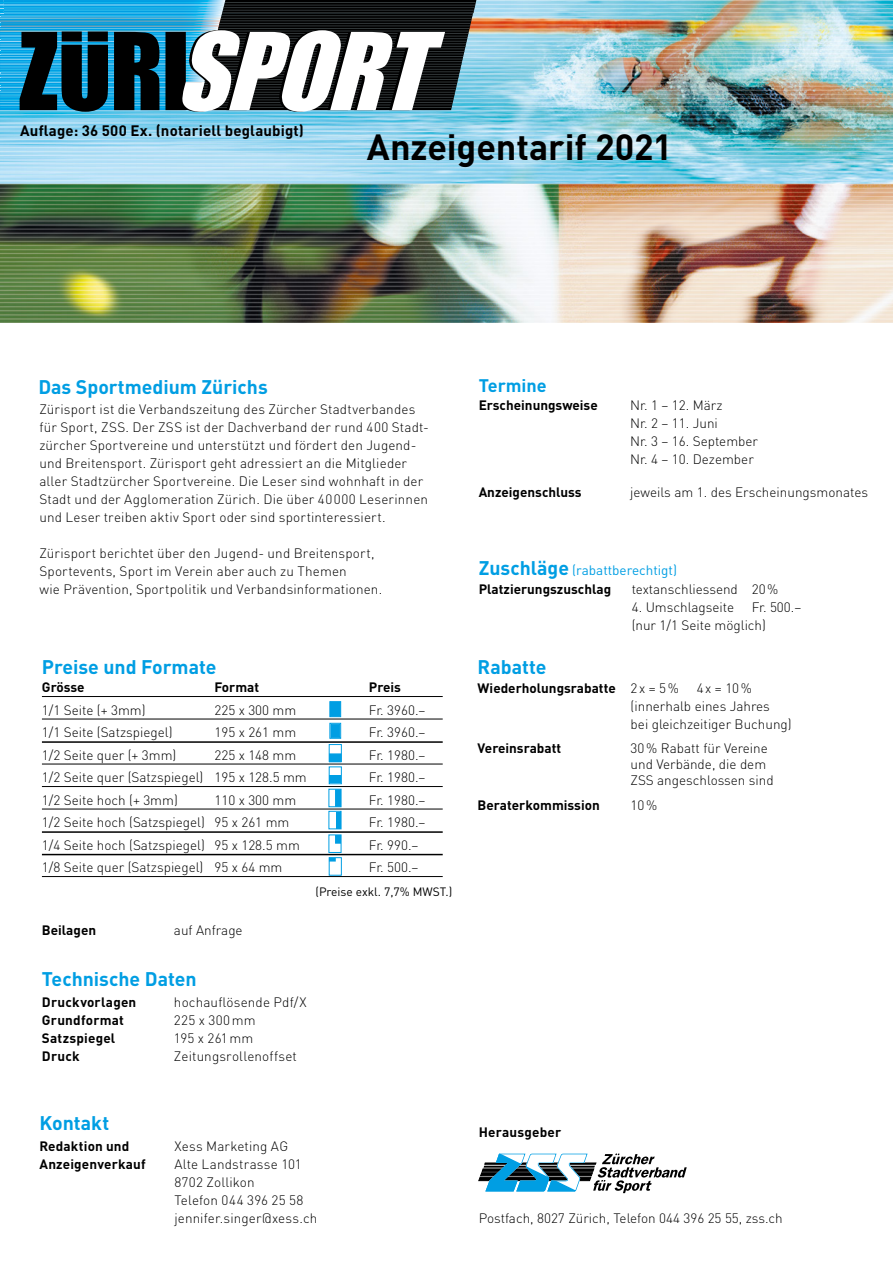
<style>
.page{position:relative;width:893px;height:1263px;background:#fff}
.page>*{position:absolute;margin:0;border:0;box-sizing:border-box;transform-origin:0 0}
.t1{font:700 36px "DIN";letter-spacing:-.005em;color:#000}
.t2{font:700 19.5px "DIN";color:#009ee3}
.t3{font:700 18px "DIN";color:#009ee3}
.t4{font:700 15px "DIN";letter-spacing:.01em;color:#000}
.t5{font:300 13.5px/18px "DIN";letter-spacing:.005em;color:#000}
.t6{font:700 13.5px/19.2px "DIN";color:#000}
.t7{font:300 13.5px "DIN";letter-spacing:.03em;color:#000}
.t8{font:12px "DIN";color:#000}
.s1{font-size:19.5px;color:#009ee3}
.s2{font-weight:400;color:#009ee3}
.s3{font-weight:300}
</style>
<div class="page">
<img style="left:0;top:0;width:893px;height:322px">
<img style="left:1px;top:13px;width:19px;height:97px">
<img style="left:4px;top:15px;width:16px;height:1px">
<img style="left:4px;top:18px;width:16px;height:3px">
<img style="left:4px;top:23px;width:16px;height:3px">
<img style="left:4px;top:28px;width:16px;height:1px">
<img style="left:4px;top:31px;width:16px;height:3px">
<img style="left:4px;top:36px;width:16px;height:3px">
<img style="left:4px;top:41px;width:16px;height:3px">
<img style="left:4px;top:46px;width:16px;height:3px">
<img style="left:4px;top:51px;width:16px;height:1px">
<img style="left:4px;top:54px;width:16px;height:3px">
<img style="left:1px;top:59px;width:19px;height:3px">
<img style="left:1px;top:64px;width:19px;height:3px">
<img style="left:1px;top:69px;width:19px;height:3px">
<img style="left:1px;top:74px;width:19px;height:3px">
<img style="left:1px;top:79px;width:19px;height:1px">
<img style="left:1px;top:82px;width:19px;height:3px">
<img style="left:1px;top:87px;width:19px;height:3px">
<img style="left:1px;top:92px;width:19px;height:3px">
<img style="left:1px;top:97px;width:19px;height:3px">
<img style="left:1px;top:102px;width:19px;height:1px">
<img style="left:1px;top:105px;width:19px;height:3px">
<img style="left:4px;top:0;width:16px;height:10px">
<svg style="left:20px;top:0;width:456px;height:112px"></svg>
<img style="left:4px;top:2px;width:221px;height:1px">
<hr style="left:225px;top:2px;width:251px;height:1px;background:#363c3e">
<img style="left:4px;top:5px;width:220px;height:3px">
<hr style="left:224px;top:5px;width:251px;height:1px;background:#363c3e">
<hr style="left:223px;top:7px;width:251px;height:1px;background:#363c3e">
<img style="left:4px;top:10px;width:219px;height:3px">
<hr style="left:223px;top:10px;width:251px;height:1px;background:#363c3e">
<hr style="left:222px;top:12px;width:251px;height:1px;background:#363c3e">
<svg style="left:0;top:0;width:4px;height:57px"></svg>
<svg style="left:0;top:64px;width:1px;height:44px"></svg>
<svg style="left:479px;top:1153px;width:208px;height:40px"></svg>
<hr style="left:42px;top:696px;width:401px;height:1px;background:#000">
<hr style="left:42px;top:719px;width:401px;height:1px;background:#000">
<hr style="left:42px;top:741px;width:401px;height:2px;background:#000">
<hr style="left:42px;top:764px;width:401px;height:1px;background:#000">
<hr style="left:42px;top:786px;width:401px;height:1px;background:#000">
<hr style="left:42px;top:809px;width:401px;height:1px;background:#000">
<hr style="left:42px;top:831px;width:401px;height:2px;background:#000">
<hr style="left:42px;top:854px;width:401px;height:1px;background:#000">
<hr style="left:42px;top:876px;width:401px;height:1px;background:#000">
<svg style="left:330px;top:723px;width:11px;height:15px"></svg>
<div style="left:330px;top:701px;width:11px;height:16px;background:#009ee3;border:1px solid #009ee3"></div>
<div style="left:331px;top:724px;width:9px;height:13px;background:#009ee3"></div>
<div style="left:329px;top:753px;width:13px;height:9px;background:#009ee3;border:2px solid #009ee3"></div>
<div style="left:329px;top:744px;width:12px;height:17px;border:1px solid #009ee3"></div>
<div style="left:330px;top:775px;width:11px;height:8px;background:#009ee3"></div>
<div style="left:329px;top:767px;width:12px;height:17px;border:1px solid #009ee3"></div>
<div style="left:329px;top:857px;width:12px;height:18px;border:1px solid #009ee3"></div>
<div style="left:335px;top:835px;width:6px;height:9px;background:#009ee3;border:2px solid #009ee3"></div>
<hr style="left:336px;top:812px;width:4px;height:16px;background:#009ee3">
<div style="left:335px;top:789px;width:6px;height:18px;background:#009ee3"></div>
<div style="left:329px;top:835px;width:12px;height:18px;border:1px solid #009ee3"></div>
<div style="left:329px;top:811px;width:12px;height:18px;border:1px solid #009ee3"></div>
<div style="left:329px;top:789px;width:12px;height:18px;border:1px solid #009ee3"></div>
<p class="t4" style="left:20px;top:121px;width:285px">Auflage: 36 500 Ex. (notariell beglaubigt)</p>
<h1 class="t1" style="left:367px;top:123px;width:307px">Anzeigentarif 2021</h1>
<h2 class="t2" style="left:38px;top:374px;width:231px">Das Sportmedium Zürichs</h2>
<p class="t5" style="left:39px;top:400px;width:391px">Zürisport ist die Verbandszeitung des Zürcher Stadtverbandes für Sport, ZSS. Der ZSS ist der Dachverband der rund 400 Stadt&shy;zürcher Sportvereine und unterstützt und fördert den Jugend&shy;und Breitensport. Zürisport geht adressiert an die Mitglieder aller Stadtzürcher Sportvereine. Die Leser sind wohnhaft in der Stadt und der Agglomeration Zürich. Die über 40000 Leserinnen und Leser treiben aktiv Sport oder sind sportinteressiert.</p>
<p class="t5" style="left:39px;top:544px;width:344px">Zürisport berichtet über den Jugend- und Breitensport,<br>Sportevents, Sport im Verein aber auch zu Themen<br>wie Prävention, Sportpolitik und Verbandsinformationen.</p>
<h2 class="t2" style="left:42px;top:654px;width:176px">Preise und Formate</h2>
<p class="t6" style="left:42px;top:677px;width:44px">Grösse</p>
<p class="t6" style="left:214px;top:677px;width:46px">Format</p>
<p class="t6" style="left:369px;top:677px;width:34px">Preis</p>
<p class="t5" style="left:42px;top:700px;width:105px">1/1 Seite (+ 3mm)</p>
<p class="t5" style="left:214px;top:700px;width:83px">225 x 300 mm</p>
<p class="t5" style="left:369px;top:700px;width:58px">Fr. 3960.–</p>
<p class="t5" style="left:42px;top:723px;width:132px">1/1 Seite (Satzspiegel)</p>
<p class="t5" style="left:214px;top:723px;width:83px">195 x 261 mm</p>
<p class="t5" style="left:369px;top:723px;width:58px">Fr. 3960.–</p>
<p class="t5" style="left:42px;top:745px;width:136px">1/2 Seite quer (+ 3mm)</p>
<p class="t5" style="left:214px;top:745px;width:83px">225 x 148 mm</p>
<p class="t5" style="left:369px;top:745px;width:58px">Fr. 1980.–</p>
<p class="t5" style="left:42px;top:768px;width:266px">1/2 Seite quer (Satzspiegel) 195 x 128.5 mm</p>
<p class="t5" style="left:369px;top:768px;width:58px">Fr. 1980.–</p>
<p class="t5" style="left:42px;top:790px;width:137px">1/2 Seite hoch (+ 3mm)</p>
<p class="t5" style="left:214px;top:790px;width:83px">110 x 300 mm</p>
<p class="t5" style="left:369px;top:790px;width:58px">Fr. 1980.–</p>
<p class="t5" style="left:42px;top:813px;width:249px">1/2 Seite hoch (Satzspiegel) 95 x 261 mm</p>
<p class="t5" style="left:369px;top:813px;width:58px">Fr. 1980.–</p>
<p class="t5" style="left:42px;top:836px;width:259px">1/4 Seite hoch (Satzspiegel) 95 x 128.5 mm</p>
<p class="t5" style="left:369px;top:836px;width:51px">Fr. 990.–</p>
<p class="t5" style="left:42px;top:858px;width:242px">1/8 Seite quer (Satzspiegel) 95 x 64 mm</p>
<p class="t5" style="left:369px;top:858px;width:51px">Fr. 500.–</p>
<p class="t8" style="left:315px;top:884px;width:138px">(Preise exkl. 7,7% MWST.)</p>
<p class="t6" style="left:42px;top:920px;width:56px">Beilagen</p>
<p class="t5" style="left:174px;top:921px;width:70px">auf Anfrage</p>
<h2 class="t2" style="left:42px;top:966px;width:156px">Technische Daten</h2>
<p class="t6" style="left:42px;top:992px;width:96px">Druckvorlagen</p>
<p class="t5" style="left:174px;top:993px;width:134px">hochauflösende Pdf/X</p>
<p class="t6" style="left:42px;top:1010px;width:84px">Grundformat</p>
<p class="t7" style="left:174px;top:1012px;width:83px">225 x 300mm</p>
<p class="t6" style="left:42px;top:1028px;width:75px">Satzspiegel</p>
<p class="t5" style="left:174px;top:1029px;width:81px">195 x 261mm</p>
<p class="t6" style="left:42px;top:1046px;width:39px">Druck</p>
<p class="t5" style="left:174px;top:1047px;width:124px">Zeitungsrollenoffset</p>
<h2 class="t2" style="left:39px;top:1110px;width:72px">Kontakt</h2>
<p class="t6" style="left:39px;top:1136px;width:92px">Redaktion und</p>
<p class="t5" style="left:174px;top:1137px;width:115px">Xess Marketing AG</p>
<p class="t6" style="left:39px;top:1154px;width:108px">Anzeigenverkauf</p>
<p class="t5" style="left:174px;top:1155px;width:145px">Alte Landstrasse 101<br>8702 Zollikon<br>Telefon 044 396 25 58 jennifer.singer@xess.ch</p>
<h3 class="t3" style="left:479px;top:374px;width:70px">Termine</h3>
<p class="t6" style="left:479px;top:395px;width:121px">Erscheinungsweise</p>
<p class="t5" style="left:630px;top:396px;width:129px">Nr. 1 – 12. März<br>Nr. 2 – 11. Juni<br>Nr. 3 – 16. September<br>Nr. 4 – 10. Dezember</p>
<p class="t6" style="left:479px;top:482px;width:105px">Anzeigenschluss</p>
<p class="t5" style="left:630px;top:483px;width:239px">jeweils am 1. des Erscheinungsmonates</p>
<p class="t6" style="left:479px;top:560px;width:200px"><span class="s1">Zuschläge</span> <span class="s2">(rabattberechtigt)<br></span>Platzierungszuschlag</p>
<p class="t5" style="left:632px;top:580px;width:148px">textanschliessend 20%</p>
<p class="t5" style="left:632px;top:598px;width:104px">4. Umschlagseite</p>
<p class="t5" style="left:632px;top:598px;width:171px;text-indent:120px">Fr. 500.– (nur 1/1 Seite möglich)</p>
<h2 class="t2" style="left:478px;top:654px;width:70px">Rabatte</h2>
<p class="t6" style="left:478px;top:678px;width:203px">Wiederholungsrabatte <span class="s3">2x = 5%</span></p>
<p class="t5" style="left:631px;top:679px;width:162px;text-indent:66px">4x = 10% (innerhalb eines Jahres<br>bei gleichzeitiger Buchung)</p>
<p class="t6" style="left:478px;top:738px;width:85px">Vereinsrabatt</p>
<p class="t5" style="left:631px;top:740px;width:145px;line-height:16.2px">30% Rabatt für Vereine und Verbände, die dem<br>ZSS angeschlossen sind</p>
<p class="t6" style="left:478px;top:795px;width:124px">Beraterkommission</p>
<p class="t5" style="left:631px;top:796px;width:28px">10%</p>
<p class="t6" style="left:479px;top:1122px;width:84px">Herausgeber</p>
<p class="t5" style="left:479px;top:1209px;width:306px">Postfach, 8027 Zürich, Telefon 044 396 25 55, zss.ch</p>
</div>
